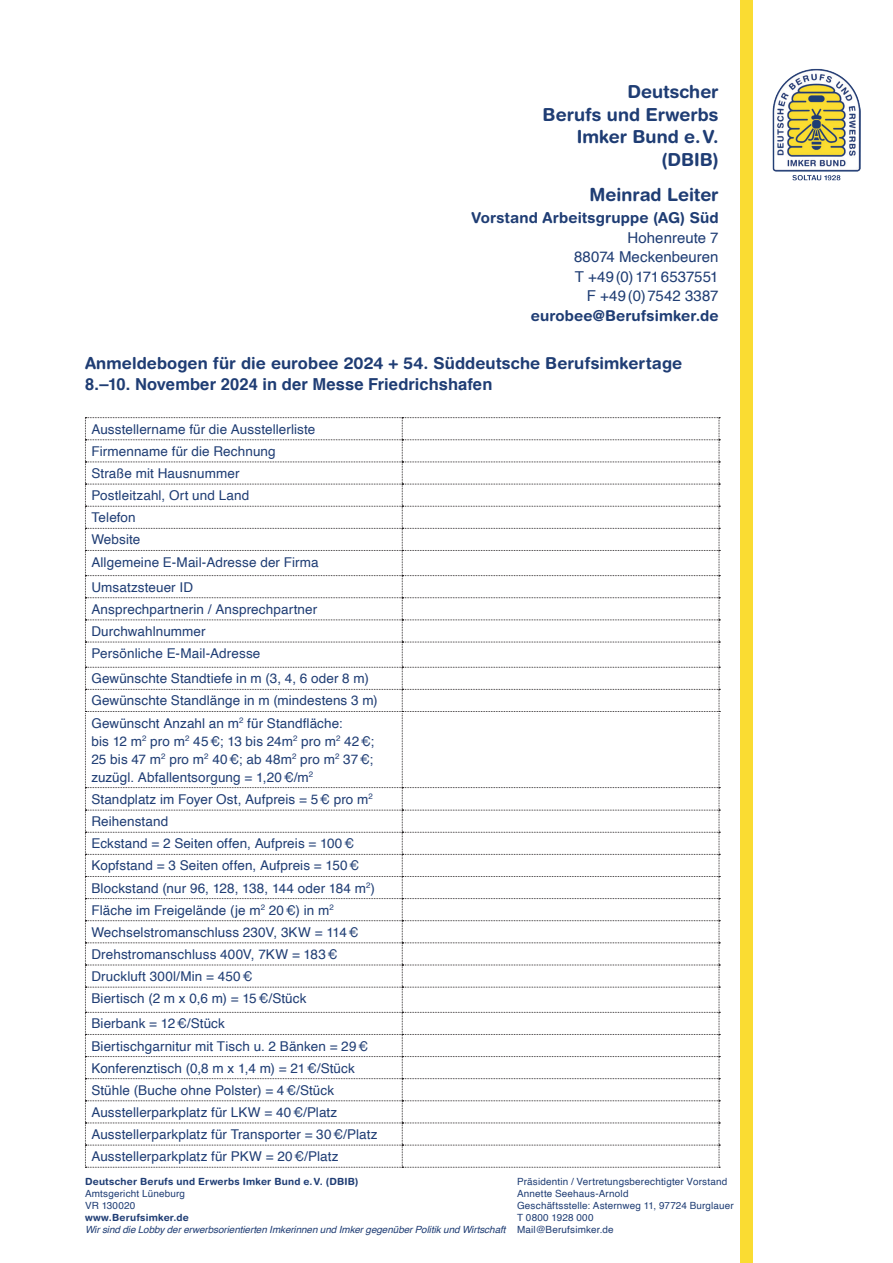
<style>
.page{position:relative;width:893px;height:1263px;background:#fff}
.page>*{position:absolute;margin:0;border:0;box-sizing:border-box;transform-origin:0 0}
.Adressfeld-Name{font:700 18px/22.5px "Helvetica Rounded LT Std";color:#1f3d74;text-align:right}
.Adressfeld-E-Mail{font:700 16.5px "Helvetica Rounded LT Std";letter-spacing:.005em;color:#1f3d74}
.Adressfeld-E-Mail-2{font:700 16.5px "Helvetica";letter-spacing:.005em;color:#1f3d74}
.Adressfeld-Adresse{font:15px "Helvetica";color:#1f3d74}
.Adressfeld-Job{font:700 15px "Helvetica Rounded LT Std";letter-spacing:.01em;color:#1f3d74}
.Adressfeld-E-Mail-3{font:700 15px "Helvetica Rounded LT Std";letter-spacing:.01em;color:#1f3d74}
.Brief-Text{font:13.5px "Helvetica";letter-spacing:.01em;color:#1f3d74}
.t1{font:9.9px "Helvetica";letter-spacing:.02em;color:#1f3d74}
.t2{font:italic 9.9px/11.9px "Helvetica";letter-spacing:-.005em;color:#1f3d74}
.t3{font:700 9.9px "Helvetica Rounded LT Std";letter-spacing:.025em;color:#1f3d74}
.s1{font-style:normal}
</style>
<div class="page">
<img style="left:772px;top:68px;width:89px;height:112px">
<div style="left:740px;top:0;width:13px;height:1263px;background:#fadc32"></div>
<svg style="left:85px;top:417px;width:635px;height:751px"></svg>
<h1 class="Adressfeld-Name" style="left:543px;top:80px;width:177px">Deutscher<br>Berufs und Erwerbs<br>Imker Bund e.V. (DBIB)</h1>
<p class="Adressfeld-Name" style="left:589px;top:183px;width:131px">Meinrad Leiter</p>
<p class="Adressfeld-Job" style="left:471px;top:209px;width:249px">Vorstand Arbeitsgruppe (AG) Süd</p>
<p class="Adressfeld-Adresse" style="left:627px;top:226px;width:93px">Hohenreute 7</p>
<p class="Adressfeld-Adresse" style="left:574px;top:246px;width:146px">88074 Meckenbeuren</p>
<p class="Adressfeld-Adresse" style="left:575px;top:265px;width:145px">T +49(0)1716537551</p>
<p class="Adressfeld-Adresse" style="left:587px;top:285px;width:133px">F +49(0)7542 3387</p>
<p class="Adressfeld-E-Mail-3" style="left:531px;top:307px;width:189px">eurobee@Berufsimker.de</p>
<p class="Adressfeld-E-Mail" style="left:85px;top:353px;width:599px">Anmeldebogen für die eurobee 2024 + 54. Süddeutsche Berufsimkertage</p>
<p class="Adressfeld-E-Mail-2" style="left:85px;top:371px;width:409px">8.–10. November 2024 in der Messe Friedrichshafen</p>
<p class="Brief-Text" style="left:91px;top:419px;width:226px">Ausstellername für die Ausstellerliste</p>
<p class="Brief-Text" style="left:91px;top:441px;width:186px">Firmenname für die Rechnung</p>
<p class="Brief-Text" style="left:91px;top:463px;width:150px">Straße mit Hausnummer</p>
<p class="Brief-Text" style="left:91px;top:485px;width:159px">Postleitzahl, Ort und Land</p>
<p class="Brief-Text" style="left:91px;top:507px;width:46px">Telefon</p>
<p class="Brief-Text" style="left:91px;top:529px;width:51px">Website</p>
<p class="Brief-Text" style="left:91px;top:551px;width:229px">Allgemeine E-Mail-Adresse der Firma</p>
<p class="Brief-Text" style="left:91px;top:577px;width:103px">Umsatzsteuer ID</p>
<p class="Brief-Text" style="left:91px;top:599px;width:227px">Ansprechpartnerin / Ansprechpartner</p>
<p class="Brief-Text" style="left:91px;top:621px;width:116px">Durchwahlnummer</p>
<p class="Brief-Text" style="left:91px;top:643px;width:171px">Persönliche E-Mail-Adresse</p>
<p class="Brief-Text" style="left:91px;top:668px;width:279px">Gewünschte Standtiefe in m (3, 4, 6 oder 8 m)</p>
<p class="Brief-Text" style="left:91px;top:690px;width:288px">Gewünschte Standlänge in m (mindestens 3 m)</p>
<p class="Brief-Text" style="left:91px;top:712px;width:253px">Gewünscht Anzahl an m<sup>2</sup> für Standfläche:</p>
<p class="Brief-Text" style="left:91px;top:730px;width:284px">bis 12 m<sup>2</sup> pro m<sup>2</sup> 45€; 13 bis 24m<sup>2</sup> pro m<sup>2</sup> 42€;</p>
<p class="Brief-Text" style="left:91px;top:748px;width:283px">25 bis 47 m<sup>2</sup> pro m<sup>2</sup> 40€; ab 48m<sup>2</sup> pro m<sup>2</sup> 37€;</p>
<p class="Brief-Text" style="left:91px;top:766px;width:223px">zuzügl. Abfallentsorgung = 1,20€/m<sup>2</sup></p>
<p class="Brief-Text" style="left:91px;top:789px;width:283px">Standplatz im Foyer Ost, Aufpreis = 5€ pro m<sup>2</sup></p>
<p class="Brief-Text" style="left:91px;top:811px;width:78px">Reihenstand</p>
<p class="Brief-Text" style="left:91px;top:833px;width:264px">Eckstand = 2 Seiten offen, Aufpreis = 100€</p>
<p class="Brief-Text" style="left:91px;top:855px;width:269px">Kopfstand = 3 Seiten offen, Aufpreis = 150€</p>
<p class="Brief-Text" style="left:91px;top:877px;width:285px">Blockstand (nur 96, 128, 138, 144 oder 184 m<sup>2</sup>)</p>
<p class="Brief-Text" style="left:91px;top:899px;width:244px">Fläche im Freigelände (je m<sup>2</sup> 20€) in m<sup>2</sup></p>
<p class="Brief-Text" style="left:91px;top:922px;width:269px">Wechselstromanschluss 230V, 3KW = 114€</p>
<p class="Brief-Text" style="left:91px;top:944px;width:248px">Drehstromanschluss 400V, 7KW = 183€</p>
<p class="Brief-Text" style="left:91px;top:966px;width:163px">Druckluft 300l/Min = 450€</p>
<p class="Brief-Text" style="left:91px;top:988px;width:217px">Biertisch (2 m x 0,6 m) = 15€/Stück</p>
<p class="Brief-Text" style="left:91px;top:1013px;width:135px">Bierbank = 12€/Stück</p>
<p class="Brief-Text" style="left:91px;top:1035px;width:278px">Biertischgarnitur mit Tisch u. 2 Bänken = 29€</p>
<p class="Brief-Text" style="left:91px;top:1057px;width:265px">Konferenztisch (0,8 m x 1,4 m) = 21€/Stück</p>
<p class="Brief-Text" style="left:91px;top:1080px;width:244px">Stühle (Buche ohne Polster) = 4€/Stück</p>
<p class="Brief-Text" style="left:91px;top:1102px;width:247px">Ausstellerparkplatz für LKW = 40€/Platz</p>
<p class="Brief-Text" style="left:91px;top:1124px;width:288px">Ausstellerparkplatz für Transporter = 30€/Platz</p>
<p class="Brief-Text" style="left:91px;top:1146px;width:249px">Ausstellerparkplatz für PKW = 20€/Platz</p>
<p class="t3" style="left:85px;top:1176px;width:275px">Deutscher Berufs und Erwerbs Imker Bund e.V. (DBIB)</p>
<p class="t1" style="left:517px;top:1174px;width:212px">Präsidentin / Vertretungsberechtigter Vorstand</p>
<p class="t1" style="left:85px;top:1186px;width:102px">Amtsgericht Lüneburg</p>
<p class="t1" style="left:517px;top:1186px;width:113px">Annette Seehaus-Arnold</p>
<p class="t1" style="left:85px;top:1198px;width:52px">VR 130020</p>
<p class="t1" style="left:517px;top:1198px;width:218px">Geschäftsstelle: Asternweg 11, 97724 Burglauer</p>
<p class="t3" style="left:85px;top:1211px;width:105px">www.Berufsimker.de</p>
<p class="t2" style="left:85px;top:1212px;width:530px;text-indent:432px"><span class="s1">T 0800 1928 000<br></span>Wir sind die Lobby der erwerbsorientierten Imkerinnen und Imker gegenüber Politik und Wirtschaft <span class="s1">Mail@Berufsimker.de</span></p>
</div>
